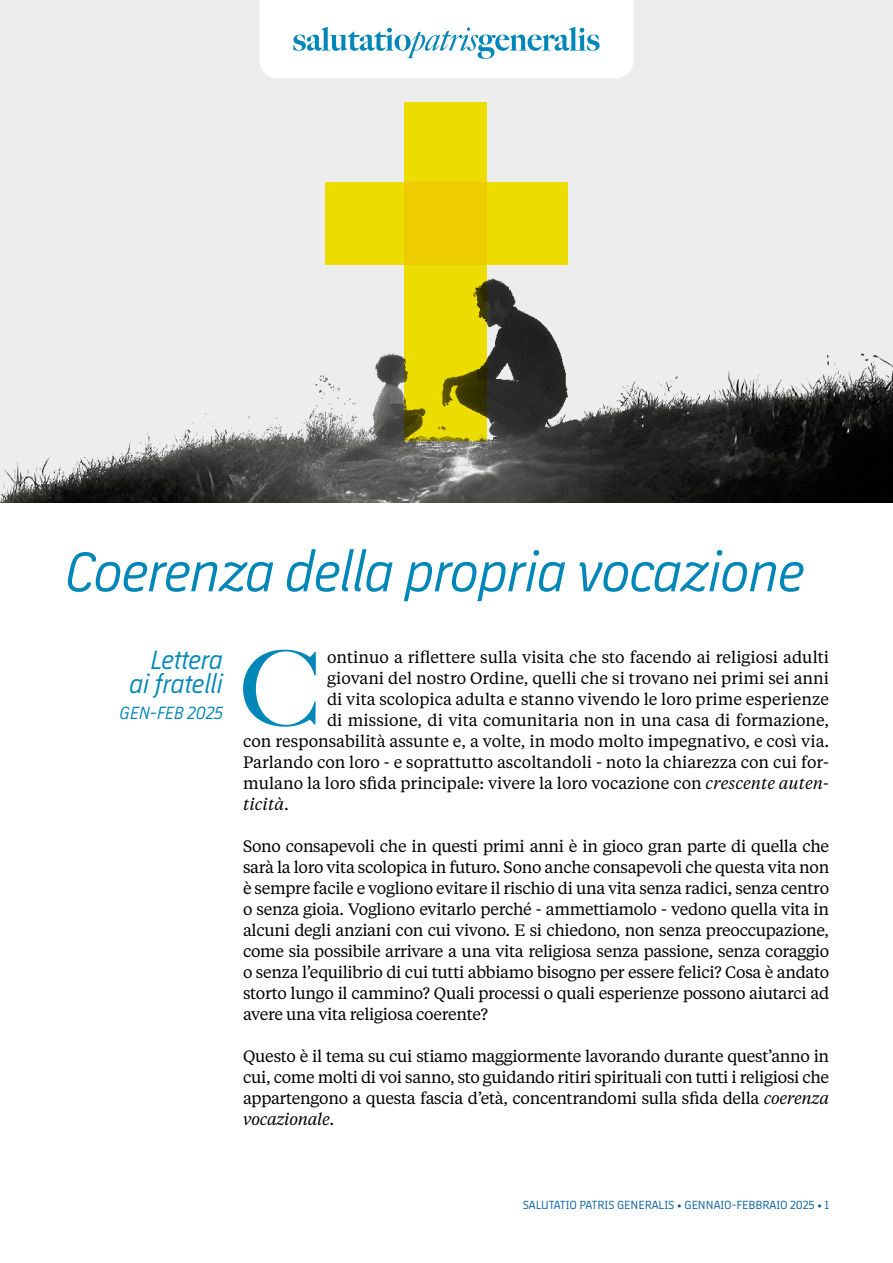
<style>
.page{position:relative;width:893px;height:1263px;background:#fff}
.page>*{position:absolute;margin:0;border:0;box-sizing:border-box;transform-origin:0 0}
.t1{font:103.95px "Big Caslon FB";color:#0087b8}
.t2{font:italic 57px "FCBARCELONA";letter-spacing:-.03em;color:#0087b8}
.t3{font:italic 27px/24px "FCBARCELONA";letter-spacing:-.025em;color:#0087b8;text-align:right}
.t4{font:italic 18px "FCBARCELONA";letter-spacing:-.01em;color:#0087b8}
.t5{font:16.5px/21px "Tiempos Text";color:#000;text-align:justify}
.t6{font:italic 16.5px "Tiempos Text";color:#000}
.t7{font:12px "FCBARCELONA";color:#005b9e}
.s1{font-style:italic}
.s2{font-style:normal}
</style>
<div class="page">
<div style="left:0;top:0;width:893px;height:503px;background:#ededed"></div>
<img style="left:0;top:278px;width:893px;height:225px">
<svg style="left:404px;top:103px;width:83px;height:338px;background:#d9c900"></svg>
<div style="left:325px;top:182px;width:243px;height:83px;background:linear-gradient(to right,#edd600,#edd700)"></div>
<svg style="left:260px;top:1px;width:373px;height:77px;background:#eaf5f9"></svg>
<h2 class="t2" style="left:64px;top:535px;width:742px">Coerenza della propria vocazione</h2>
<h3 class="t3" style="left:129px;top:646px;width:96px">Lettera ai fratelli</h3>
<p class="t4" style="left:119px;top:701px;width:105px">GEN-FEB 2025</p>
<h1 class="t1" style="left:240px;top:629px;width:82px">C</h1>
<p class="t5" style="left:327px;top:646px;width:504px">ontinuo a riflettere sulla visita che sto facendo ai religiosi adulti</p>
<p class="t5" style="left:327px;top:667px;width:504px">giovani del nostro Ordine, quelli che si trovano nei primi sei anni</p>
<p class="t5" style="left:327px;top:688px;width:504px">di vita scolopica adulta e stanno vivendo le loro prime esperienze</p>
<p class="t5" style="left:327px;top:709px;width:504px">di missione, di vita comunitaria non in una casa di formazione,</p>
<p class="t5" style="left:243px;top:730px;width:588px">con responsabilità assunte e, a volte, in modo molto impegnativo, e così via.</p>
<p class="t5" style="left:243px;top:751px;width:588px">Parlando con loro - e soprattutto ascoltandoli - noto la chiarezza con cui for-</p>
<p class="t5" style="left:243px;top:772px;width:588px">mulano la loro sfida principale: vivere la loro vocazione con <span class="s1">crescente auten-</span></p>
<p class="t6" style="left:243px;top:793px;width:47px">ticità<span class="s2">.</span></p>
<p class="t5" style="left:243px;top:835px;width:588px">Sono consapevoli che in questi primi anni è in gioco gran parte di quella che sarà la loro vita scolopica in futuro. Sono anche consapevoli che questa vita non è sempre facile e vogliono evitare il rischio di una vita senza radici, senza centro o senza gioia. Vogliono evitarlo perché - ammettiamolo - vedono quella vita in alcuni degli anziani con cui vivono. E si chiedono, non senza preoccupazione, come sia possibile arrivare a una vita religiosa senza passione, senza coraggio o senza l’equilibrio di cui tutti abbiamo bisogno per essere felici? Cosa è andato storto lungo il cammino? Quali processi o quali esperienze possono aiutarci ad avere una vita religiosa coerente?</p>
<p class="t5" style="left:243px;top:1045px;width:588px">Questo è il tema su cui stiamo maggiormente lavorando durante quest’anno in cui, come molti di voi sanno, sto guidando ritiri spirituali con tutti i religiosi che appartengono a questa fascia d’età, concentrandomi sulla sfida della <span class="s1">coerenza vocazionale</span>.</p>
<p class="t7" style="left:523px;top:1197px;width:308px">SALUTATIO PATRIS GENERALIS • GENNAIO-FEBBRAIO 2025 • 1</p>
</div>
